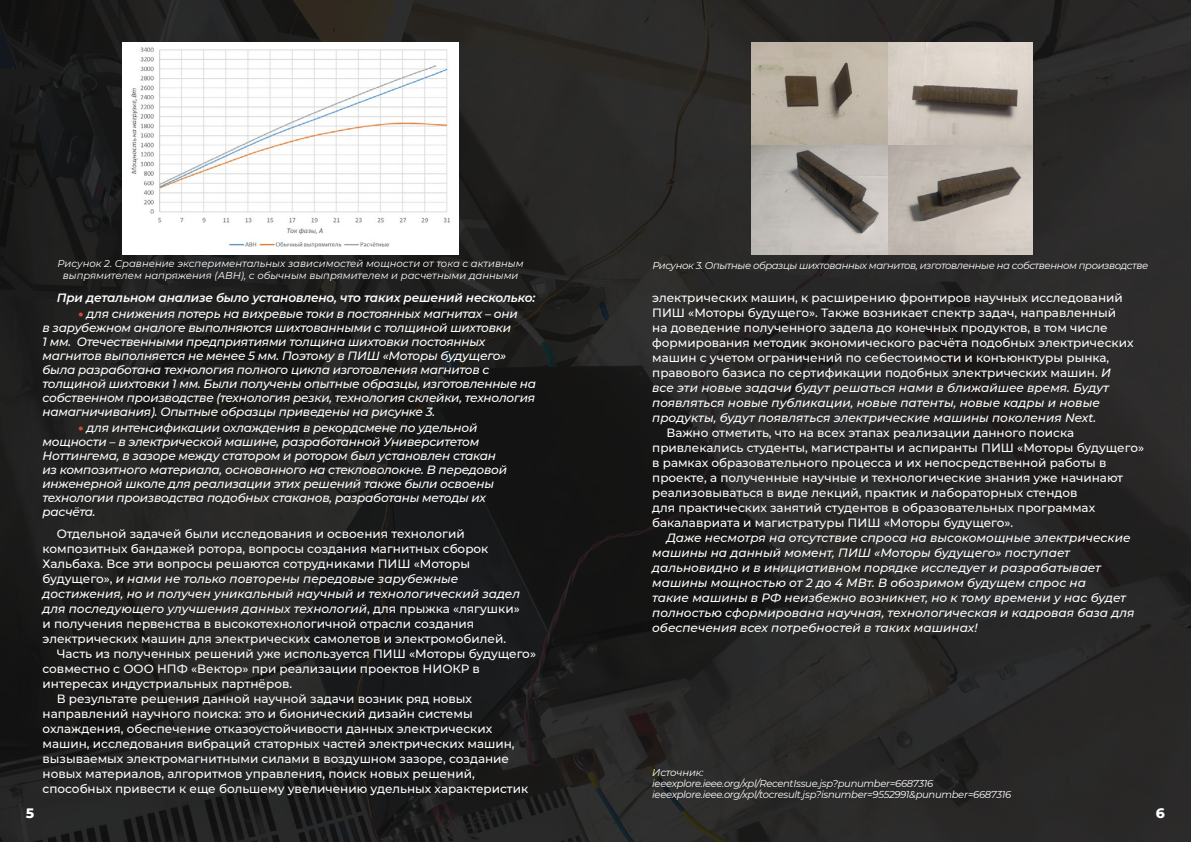
<style>
.page{position:relative;width:1191px;height:842px;background:#fff}
.page>*{position:absolute;margin:0;border:0;box-sizing:border-box;transform-origin:0 0}
.t1{font:800 14px "Montserrat";color:#fff}
.t2{font:500 12px/15px "Montserrat";color:#fff}
.t3{font:italic 500 12px/14px "Montserrat";letter-spacing:-.02em;color:#fff}
.t4{font:italic 500 12px/15px "Montserrat";color:#fff}
.t5{font:italic 600 12px "Montserrat";letter-spacing:-.01em;color:#fff}
.t6{font:italic 10px/11px "Montserrat";letter-spacing:-.03em;color:#fff}
.t7{font:italic 10px/12px "Montserrat";color:#fff;text-align:center}
.s1{font-weight:900;font-style:normal;color:#d3482e}
.s2{font-style:italic}
</style>
<div class="page">
<img style="left:0;top:0;width:1191px;height:842px">
<img style="left:751px;top:43px;width:281px;height:103px">
<img style="left:751px;top:146px;width:137px;height:109px">
<img style="left:888px;top:146px;width:144px;height:109px">
<img style="left:122px;top:43px;width:337px;height:212px">
<p class="t7" style="left:58px;top:257px;width:467px">Рисунок 2. Сравнение экспериментальных зависимостей мощности от тока с активным выпрямителем напряжения (АВН), с обычным выпрямителем и расчетными данными</p>
<p class="t5" style="left:57px;top:289px;width:480px">При детальном анализе было установлено, что таких решений несколько:</p>
<p class="t3" style="left:43px;top:306px;width:495px;text-indent:36px"><span class="s1">•</span> для снижения потерь на вихревые токи в постоянных магнитах – они<br>в зарубежном аналоге выполняются шихтованными с толщиной шихтовки<br>1 мм. Отечественными предприятиями толщина шихтовки постоянных магнитов выполняется не менее 5 мм. Поэтому в ПИШ «Моторы будущего» была разработана технология полного цикла изготовления магнитов с толщиной шихтовки 1 мм. Были получены опытные образцы, изготовленные на собственном производстве (технология резки, технология склейки, технология намагничивания). Опытные образцы приведены на рисунке 3.</p>
<p class="t3" style="left:43px;top:420px;width:466px;text-indent:36px"><span class="s1">•</span> для интенсификации охлаждения в рекордсмене по удельной мощности – в электрической машине, разработанной Университетом Ноттингема, в зазоре между статором и ротором был установлен стакан из композитного материала, основанного на стекловолокне. В передовой инженерной школе для реализации этих решений также были освоены технологии производства подобных стаканов, разработаны методы их расчёта.</p>
<p class="t2" style="left:43px;top:525px;width:479px;text-indent:14px">Отдельной задачей были исследования и освоения технологий композитных бандажей ротора, вопросы создания магнитных сборок Хальбаха. Все эти вопросы решаются сотрудниками ПИШ «Моторы будущего», <span class="s2">и нами не только повторены передовые зарубежные достижения, но и получен уникальный научный и технологический задел для последующего улучшения данных технологий</span>, для прыжка «лягушки» и получения первенства в высокотехнологичной отрасли создания электрических машин для электрических самолетов и электромобилей.</p>
<p class="t2" style="left:57px;top:645px;width:481px">Часть из полученных решений уже используется ПИШ «Моторы будущего»</p>
<p class="t2" style="left:43px;top:660px;width:439px">совместно с ООО НПФ «Вектор» при реализации проектов НИОКР в</p>
<p class="t2" style="left:43px;top:675px;width:251px">интересах индустриальных партнёров.</p>
<p class="t2" style="left:57px;top:690px;width:417px">В результате решения данной научной задачи возник ряд новых</p>
<p class="t2" style="left:43px;top:705px;width:432px">направлений научного поиска: это и бионический дизайн системы</p>
<p class="t2" style="left:43px;top:720px;width:451px">охлаждения, обеспечение отказоустойчивости данных электрических</p>
<p class="t2" style="left:43px;top:735px;width:474px">машин, исследования вибраций статорных частей электрических машин,</p>
<p class="t2" style="left:43px;top:750px;width:468px">вызываемых электромагнитными силами в воздушном зазоре, создание</p>
<p class="t2" style="left:43px;top:765px;width:434px">новых материалов, алгоритмов управления, поиск новых решений,</p>
<p class="t2" style="left:43px;top:780px;width:487px">способных привести к еще большему увеличению удельных характеристик</p>
<p class="t6" style="left:652px;top:259px;width:497px">Рисунок 3. Опытные образцы шихтованных магнитов, изготовленные на собственном производстве</p>
<p class="t2" style="left:652px;top:289px;width:483px">электрических машин, к расширению фронтиров научных исследований ПИШ «Моторы будущего». Также возникает спектр задач, направленный на доведение полученного задела до конечных продуктов, в том числе формирования методик экономического расчёта подобных электрических машин с учетом ограничений по себестоимости и конъюнктуры рынка, правового базиса по сертификации подобных электрических машин. <span class="s2">И все эти новые задачи будут решаться нами в ближайшее время. Будут появляться новые публикации, новые патенты, новые кадры и новые продукты, будут появляться электрические машины поколения Next.</span></p>
<p class="t2" style="left:652px;top:424px;width:493px;text-indent:14px">Важно отметить, что на всех этапах реализации данного поиска привлекались студенты, магистранты и аспиранты ПИШ «Моторы будущего» в рамках образовательного процесса и их непосредственной работы в проекте, а полученные научные и технологические знания уже начинают реализовываться в виде лекций, практик и лабораторных стендов<br>для практических занятий студентов в образовательных программах бакалавриата и магистратуры ПИШ «Моторы будущего».</p>
<p class="t4" style="left:652px;top:529px;width:484px;text-indent:14px">Даже несмотря на отсутствие спроса на высокомощные электрические машины на данный момент, ПИШ «Моторы будущего» поступает дальновидно и в инициативном порядке исследует и разрабатывает машины мощностью от 2 до 4 МВт. В обозримом будущем спрос на<br>такие машины в РФ неизбежно возникнет, но к тому времени у нас будет полностью сформирована научная, технологическая и кадровая база для обеспечения всех потребностей в таких машинах!</p>
<p class="t6" style="left:652px;top:766px;width:360px">Источник:<br>ieeexplore.ieee.org/xpl/RecentIssue.jsp?punumber=6687316 ieeexplore.ieee.org/xpl/tocresult.jsp?isnumber=9552991&amp;punumber=6687316</p>
<p class="t1" style="left:26px;top:802px;width:10px">5</p>
<p class="t1" style="left:1156px;top:802px;width:11px">6</p>
</div>
